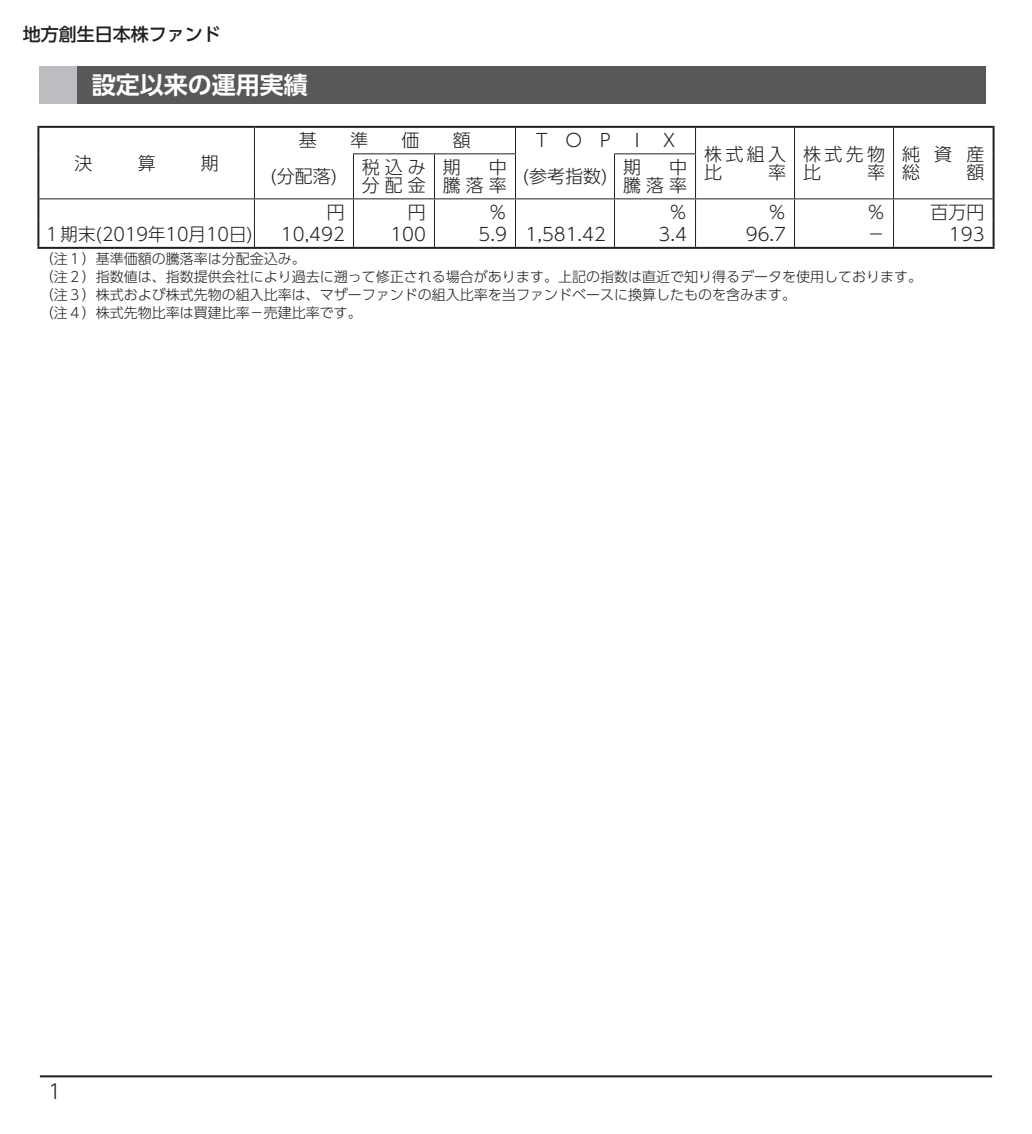
<style>
.page{position:relative;width:1032px;height:1134px;background:#fff}
.page>*{position:absolute;margin:0;border:0;box-sizing:border-box;transform-origin:0 0}
.t1{font:24px "UD Shin Go Pro De Bold 90 msp RKSJ H";color:#fff}
.t2{font:20px "UD Shin Go Pro Light 90 msp RKSJ H";color:#231f20}
.t3{font:18px/18px "UD Shin Go Pro Light 90 msp RKSJ H";color:#231f20}
.t4{font:18px "UD Shin Go Pro Medium 90 msp RKSJ H";color:#231f20}
.t5{font:14px/18px "UD Shin Go Pro Light 90 msp RKSJ H";color:#231f20}
</style>
<div class="page">
<hr style="left:40px;top:1075px;width:952px;height:2px;background:#231f20">
<div style="left:40px;top:66px;width:37px;height:37px;background:#bcbdc0"></div>
<div style="left:77px;top:66px;width:908px;height:37px;background:#57585a"></div>
<svg style="left:254px;top:128px;width:1px;height:26px"></svg>
<svg style="left:515px;top:128px;width:1px;height:25px"></svg>
<svg style="left:695px;top:128px;width:1px;height:25px"></svg>
<svg style="left:794px;top:128px;width:1px;height:26px"></svg>
<svg style="left:893px;top:128px;width:1px;height:26px"></svg>
<hr style="left:794px;top:154px;width:1px;height:44px;background:#231f20">
<hr style="left:893px;top:154px;width:1px;height:44px;background:#231f20">
<hr style="left:254px;top:154px;width:1px;height:44px;background:#231f20">
<hr style="left:353px;top:153px;width:81px;height:1px;background:#231f20">
<hr style="left:353px;top:154px;width:1px;height:44px;background:#231f20">
<hr style="left:434px;top:153px;width:82px;height:1px;background:#231f20">
<hr style="left:434px;top:154px;width:1px;height:44px;background:#231f20">
<hr style="left:515px;top:154px;width:1px;height:44px;background:#231f20">
<hr style="left:614px;top:153px;width:82px;height:1px;background:#231f20">
<hr style="left:614px;top:154px;width:1px;height:44px;background:#231f20">
<hr style="left:695px;top:154px;width:1px;height:44px;background:#231f20">
<hr style="left:39px;top:198px;width:314px;height:1px;background:#231f20">
<hr style="left:353px;top:198px;width:81px;height:1px;background:#231f20">
<hr style="left:434px;top:198px;width:81px;height:1px;background:#231f20">
<hr style="left:515px;top:198px;width:99px;height:1px;background:#231f20">
<hr style="left:614px;top:198px;width:81px;height:1px;background:#231f20">
<hr style="left:695px;top:198px;width:99px;height:1px;background:#231f20">
<hr style="left:794px;top:198px;width:99px;height:1px;background:#231f20">
<hr style="left:893px;top:198px;width:99px;height:1px;background:#231f20">
<svg style="left:254px;top:199px;width:1px;height:48px"></svg>
<svg style="left:353px;top:199px;width:1px;height:48px"></svg>
<svg style="left:434px;top:199px;width:1px;height:48px"></svg>
<svg style="left:515px;top:199px;width:1px;height:48px"></svg>
<svg style="left:614px;top:199px;width:1px;height:48px"></svg>
<svg style="left:695px;top:199px;width:1px;height:48px"></svg>
<svg style="left:794px;top:199px;width:1px;height:48px"></svg>
<svg style="left:893px;top:199px;width:1px;height:48px"></svg>
<hr style="left:37px;top:126px;width:217px;height:2px;background:#231f20">
<hr style="left:37px;top:128px;width:2px;height:26px;background:#231f20">
<hr style="left:254px;top:126px;width:740px;height:2px;background:#231f20">
<hr style="left:992px;top:128px;width:2px;height:26px;background:#231f20">
<hr style="left:37px;top:154px;width:2px;height:45px;background:#231f20">
<hr style="left:992px;top:154px;width:2px;height:45px;background:#231f20">
<hr style="left:37px;top:199px;width:2px;height:22px;background:#231f20">
<hr style="left:992px;top:199px;width:2px;height:22px;background:#231f20">
<hr style="left:37px;top:221px;width:2px;height:26px;background:#231f20">
<hr style="left:992px;top:221px;width:2px;height:26px;background:#231f20">
<hr style="left:37px;top:247px;width:957px;height:2px;background:#231f20">
<p class="t4" style="left:23px;top:27px;width:200px">地方創生日本株ファンド</p>
<h1 class="t1" style="left:92px;top:76px;width:217px">設定以来の運用実績</h1>
<p class="t3" style="left:74px;top:157px;width:19px">決</p>
<p class="t3" style="left:138px;top:157px;width:19px">算</p>
<p class="t3" style="left:201px;top:157px;width:19px">期</p>
<p class="t3" style="left:299px;top:134px;width:19px">基</p>
<p class="t3" style="left:350px;top:134px;width:19px">準</p>
<p class="t3" style="left:402px;top:134px;width:19px">価</p>
<p class="t3" style="left:453px;top:134px;width:19px">額</p>
<p class="t3" style="left:533px;top:134px;width:147px">ＴＯＰＩＸ</p>
<p class="t3" style="left:704px;top:148px;width:84px">株式組入比</p>
<p class="t3" style="left:803px;top:148px;width:84px">株式先物比</p>
<p class="t3" style="left:902px;top:148px;width:84px">純資産</p>
<p class="t3" style="left:362px;top:161px;width:66px">税込み</p>
<p class="t3" style="left:902px;top:166px;width:19px">総</p>
<p class="t3" style="left:966px;top:166px;width:19px">額</p>
<p class="t3" style="left:362px;top:179px;width:66px">分配金</p>
<p class="t3" style="left:443px;top:161px;width:19px">期</p>
<p class="t3" style="left:443px;top:161px;width:66px;text-align:right">中<br>騰落率</p>
<p class="t3" style="left:522px;top:170px;width:87px">(参考指数)</p>
<p class="t3" style="left:623px;top:161px;width:19px">期</p>
<p class="t3" style="left:623px;top:161px;width:66px;text-align:right">中<br>騰落率</p>
<p class="t3" style="left:768px;top:166px;width:19px">率</p>
<p class="t3" style="left:867px;top:166px;width:19px">率</p>
<p class="t3" style="left:270px;top:170px;width:69px">(分配落)</p>
<p class="t3" style="left:327px;top:205px;width:19px">円</p>
<p class="t3" style="left:408px;top:205px;width:19px">円</p>
<p class="t3" style="left:489px;top:205px;width:19px">％</p>
<p class="t3" style="left:669px;top:205px;width:19px">％</p>
<p class="t3" style="left:768px;top:205px;width:19px">％</p>
<p class="t3" style="left:867px;top:205px;width:19px">％</p>
<p class="t3" style="left:930px;top:205px;width:55px">百万円</p>
<p class="t3" style="left:43px;top:227px;width:211px">１期末(2019年10月10日)</p>
<p class="t3" style="left:281px;top:227px;width:66px">10,492</p>
<p class="t3" style="left:390px;top:227px;width:37px">100</p>
<p class="t3" style="left:479px;top:227px;width:129px">5.9 1,581.42</p>
<p class="t3" style="left:659px;top:227px;width:30px">3.4</p>
<p class="t3" style="left:746px;top:227px;width:42px">96.7</p>
<p class="t3" style="left:867px;top:227px;width:19px">－</p>
<p class="t3" style="left:949px;top:227px;width:37px">193</p>
<p class="t5" style="left:40px;top:252px;width:883px">（注１）基準価額の騰落率は分配金込み。<br>（注２）指数値は、指数提供会社により過去に遡って修正される場合があります。上記の指数は直近で知り得るデータを使用しております。（注３）株式および株式先物の組入比率は、マザーファンドの組入比率を当ファンドベースに換算したものを含みます。<br>（注４）株式先物比率は買建比率－売建比率です。</p>
<h2 class="t2" style="left:48px;top:1083px;width:15px">1</h2>
</div>
